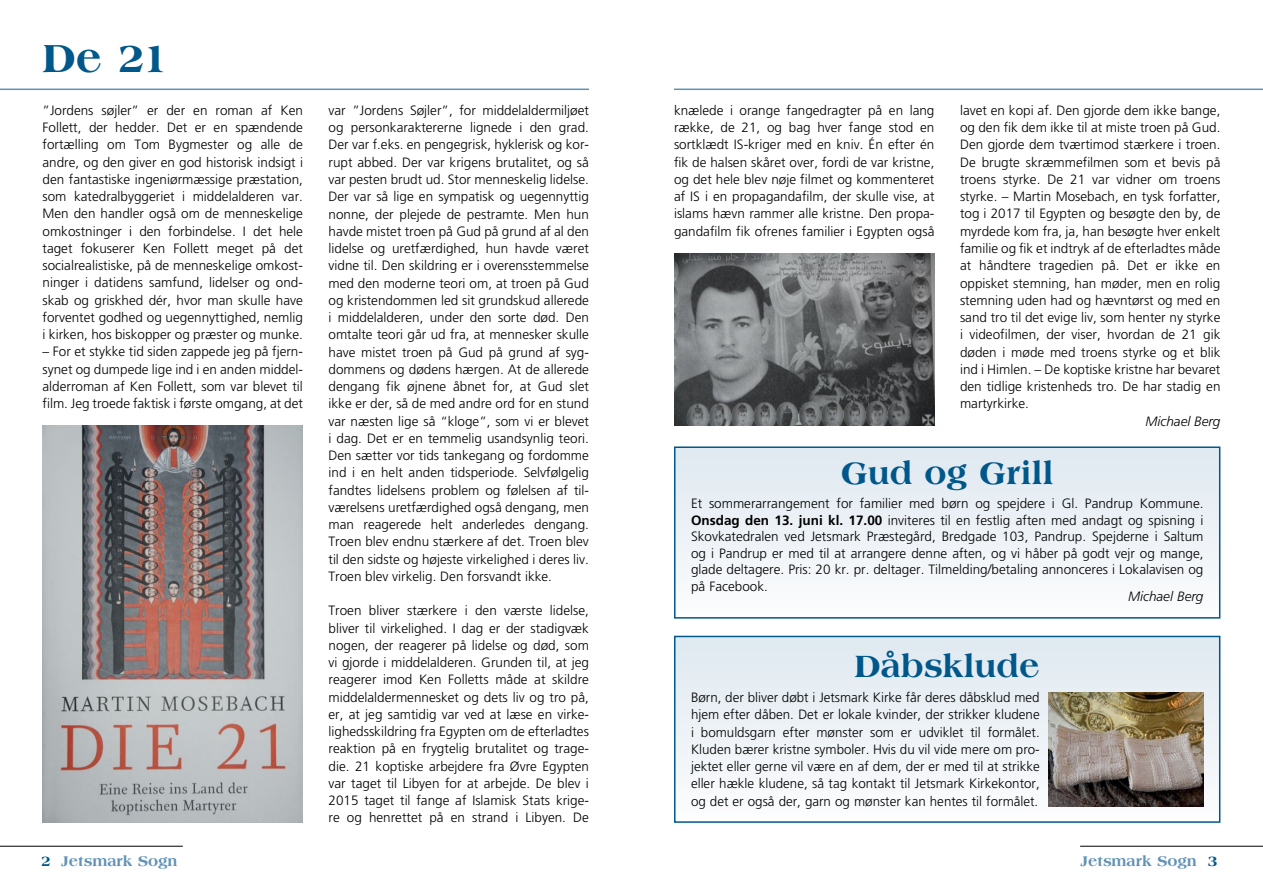
<style>
.page{position:relative;width:1263px;height:893px;background:#fff}
.page>*{position:absolute;margin:0;border:0;box-sizing:border-box;transform-origin:0 0}
.t1{font:800 42px "Americana";color:#00588a}
.t2{font:800 33px "Americana";color:#00588a}
.t3{font:800 15px "Americana";color:#6092b6}
.t4{font:300 13.5px/17.2px "Frutiger";color:#000;text-align:justify}
.t5{font:italic 300 13.5px "Frutiger";color:#000}
.s1{color:#00588a}
.s2{font-weight:700}
</style>
<div class="page">
<hr style="left:0;top:846px;width:183px;height:1px;background:#000">
<hr style="left:0;top:89px;width:589px;height:1px;background:#6092b6">
<hr style="left:1080px;top:846px;width:183px;height:1px;background:#000">
<img style="left:674px;top:254px;width:260px;height:172px">
<img style="left:43px;top:426px;width:260px;height:397px">
<div style="left:675px;top:447px;width:545px;height:171px;background:linear-gradient(to bottom,#dfe8f0,#fcfcfd)"></div>
<div style="left:674px;top:446px;width:546px;height:173px;border:2px solid #00588a"></div>
<div style="left:675px;top:636px;width:545px;height:186px;background:linear-gradient(to bottom,#e0e9f1,#f9f9fa)"></div>
<div style="left:674px;top:636px;width:546px;height:187px;border:2px solid #00588a"></div>
<img style="left:1048px;top:692px;width:155px;height:114px">
<hr style="left:674px;top:89px;width:589px;height:1px;background:#6092b6">
<h1 class="t1" style="left:43px;top:33px;width:129px">De 21</h1>
<p class="t4" style="left:43px;top:102px;width:262px">”Jordens søjler” er der en roman af Ken Follett, der hedder. Det er en spændende fortælling om Tom Bygmester og alle de andre, og den giver en god historisk indsigt i den fantastiske ingeniørmæssige præstation, som katedralbyggeriet i middelalderen var.<br>Men den handler også om de menneskelige omkostninger i den forbindelse. I det hele taget fokuserer Ken Follett meget på det socialrealistiske, på de menneskelige omkost&shy;ninger i datidens samfund, lidelser og ond&shy;skab og griskhed dér, hvor man skulle have forventet godhed og uegennyttighed, nemlig i kirken, hos biskopper og præster og munke.</p>
<p class="t4" style="left:43px;top:343px;width:262px">– For et stykke tid siden zappede jeg på fjern&shy;synet og dumpede lige ind i en anden middel&shy;alderroman af Ken Follett, som var blevet til film. Jeg troede faktisk i første omgang, at det</p>
<p class="t3" style="left:41px;top:852px;width:138px"><span class="s1">2</span> Jetsmark Sogn</p>
<p class="t4" style="left:328px;top:102px;width:262px">var ”Jordens Søjler”, for middelaldermiljøet og personkaraktererne lignede i den grad.<br>Der var f.eks. en pengegrisk, hyklerisk og kor&shy;rupt abbed. Der var krigens brutalitet, og så var pesten brudt ud. Stor menneskelig lidelse.<br>Der var så lige en sympatisk og uegennyttig nonne, der plejede de pestramte. Men hun havde mistet troen på Gud på grund af al den lidelse og uretfærdighed, hun havde været vidne til. Den skildring er i overensstemmelse med den moderne teori om, at troen på Gud og kristendommen led sit grundskud allerede i middelalderen, under den sorte død. Den omtalte teori går ud fra, at mennesker skulle have mistet troen på Gud på grund af syg&shy;dommens og dødens hærgen. At de allerede dengang fik øjnene åbnet for, at Gud slet ikke er der, så de med andre ord for en stund var næsten lige så “kloge”, som vi er blevet i dag. Det er en temmelig usandsynlig teori.<br>Den sætter vor tids tankegang og fordomme ind i en helt anden tidsperiode. Selvfølgelig fandtes lidelsens problem og følelsen af til&shy;værelsens uretfærdighed også dengang, men man reagerede helt anderledes dengang.<br>Troen blev endnu stærkere af det. Troen blev til den sidste og højeste virkelighed i deres liv.<br>Troen blev virkelig. Den forsvandt ikke.</p>
<p class="t4" style="left:328px;top:602px;width:262px">Troen bliver stærkere i den værste lidelse, bliver til virkelighed. I dag er der stadigvæk nogen, der reagerer på lidelse og død, som vi gjorde i middelalderen. Grunden til, at jeg reagerer imod Ken Folletts måde at skildre middelaldermennesket og dets liv og tro på, er, at jeg samtidig var ved at læse en virke&shy;lighedsskildring fra Egypten om de efterladtes reaktion på en frygtelig brutalitet og trage&shy;die. 21 koptiske arbejdere fra Øvre Egypten var taget til Libyen for at arbejde. De blev i 2015 taget til fange af Islamisk Stats krige&shy;re og henrettet på en strand i Libyen. De</p>
<p class="t4" style="left:674px;top:102px;width:262px">knælede i orange fangedragter på en lang række, de 21, og bag hver fange stod en sortklædt IS-kriger med en kniv. Én efter én fik de halsen skåret over, fordi de var kristne, og det hele blev nøje filmet og kommenteret af IS i en propagandafilm, der skulle vise, at islams hævn rammer alle kristne. Den propa&shy;gandafilm fik ofrenes familier i Egypten også</p>
<p class="t4" style="left:960px;top:102px;width:262px">lavet en kopi af. Den gjorde dem ikke bange, og den fik dem ikke til at miste troen på Gud.<br>Den gjorde dem tværtimod stærkere i troen.<br>De brugte skræmmefilmen som et bevis på troens styrke. De 21 var vidner om troens styrke. – Martin Mosebach, en tysk forfatter, tog i 2017 til Egypten og besøgte den by, de myrdede kom fra, ja, han besøgte hver enkelt familie og fik et indtryk af de efterladtes måde at håndtere tragedien på. Det er ikke en oppisket stemning, han møder, men en rolig stemning uden had og hævntørst og med en sand tro til det evige liv, som henter ny styrke i videofilmen, der viser, hvordan de 21 gik døden i møde med troens styrke og et blik ind i Himlen. – De koptiske kristne har bevaret den tidlige kristenheds tro. De har stadig en martyrkirke.</p>
<p class="t5" style="left:1145px;top:413px;width:77px">Michael Berg</p>
<h2 class="t2" style="left:841px;top:454px;width:214px">Gud og Grill</h2>
<p class="t4" style="left:691px;top:495px;width:514px;line-height:16.5px">Et sommerarrangement for familier med børn og spejdere i Gl. Pandrup Kommune.<br><span class="s2">Onsdag den 13. juni kl. 17.00</span> inviteres til en festlig aften med andagt og spisning i Skovkatedralen ved Jetsmark Præstegård, Bredgade 103, Pandrup. Spejderne i Saltum og i Pandrup er med til at arrangere denne aften, og vi håber på godt vejr og mange, glade deltagere. Pris: 20 kr. pr. deltager. Tilmelding/betaling annonceres i Lokalavisen og på Facebook.</p>
<p class="t5" style="left:1128px;top:589px;width:77px">Michael Berg</p>
<h2 class="t2" style="left:855px;top:647px;width:187px">Dåbsklude</h2>
<p class="t4" style="left:691px;top:689px;width:350px">Børn, der bliver døbt i Jetsmark Kirke får deres dåbsklud med hjem efter dåben. Det er lokale kvinder, der strikker kludene i bomuldsgarn efter mønster som er udviklet til formålet.<br>Kluden bærer kristne symboler. Hvis du vil vide mere om pro&shy;jektet eller gerne vil være en af dem, der er med til at strikke eller hækle kludene, så tag kontakt til Jetsmark Kirkekontor, og det er også der, garn og mønster kan hentes til formålet.</p>
<p class="t3" style="left:1080px;top:852px;width:139px">Jetsmark Sogn <span class="s1">3</span></p>
</div>
